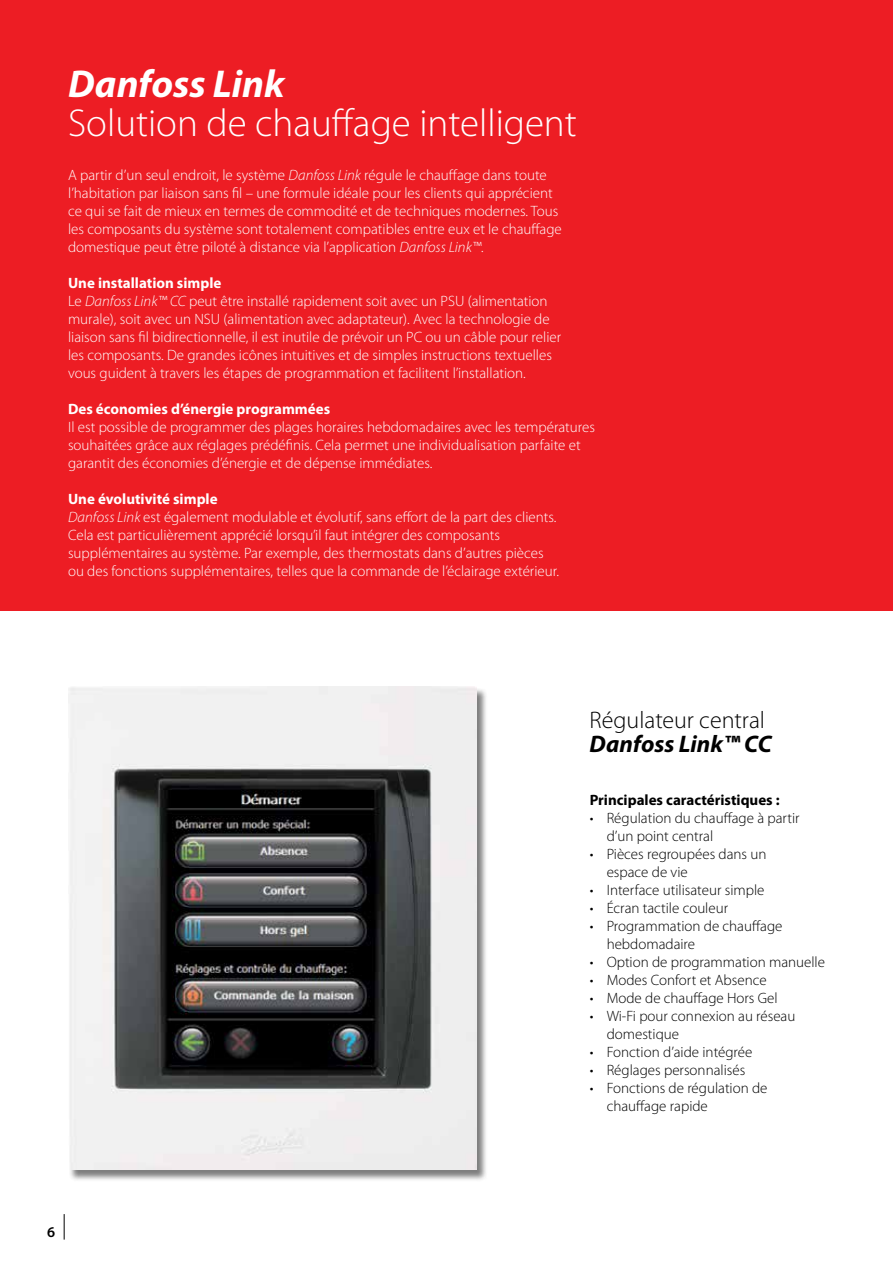
<style>
.page{position:relative;width:893px;height:1263px;background:#fff}
.page>*{position:absolute;margin:0;border:0;box-sizing:border-box;transform-origin:0 0}
.t1{font:300 39px "Myriad Pro";color:#fff}
.t2{font:italic 700 39px "Myriad Pro";color:#fff}
.t3{font:300 24px "Myriad Pro";color:#000}
.t4{font:italic 700 24px "Myriad Pro";color:#000}
.t5{font:300 15px/18px "Myriad Pro";color:#fff}
.t6{font:300 15px/18px "Myriad Pro";color:#000}
.t7{font:700 15px "Myriad Pro";color:#fff}
.t8{font:700 15px "Myriad Pro";color:#000}
.t9{font:600 15px "Myriad Pro";color:#000}
.s1{font-style:italic}
.s2{font-weight:700}
</style>
<div class="page">
<div style="left:0;top:0;width:893px;height:611px;background:#ed1d24"></div>
<div style="left:69px;top:688px;width:419px;height:493px;background:#000;opacity:.51"></div>
<img style="left:68px;top:687px;width:408px;height:482px">
<svg style="left:64px;top:1214px;width:1px;height:25px"></svg>
<h1 class="t2" style="left:68px;top:63px;width:218px">Danfoss Link</h1>
<h1 class="t1" style="left:68px;top:100px;width:510px">Solution de chauffage intelligent</h1>
<p class="t5" style="left:68px;top:166px;width:495px">A partir d’un seul endroit, le système <span class="s1">Danfoss Link</span> régule le chauffage dans toute l’habitation par liaison sans fil – une formule idéale pour les clients qui apprécient ce qui se fait de mieux en termes de commodité et de techniques modernes. Tous les composants du système sont totalement compatibles entre eux et le chauffage domestique peut être piloté à distance via l’application <span class="s1">Danfoss Link™.</span></p>
<p class="t5" style="left:68px;top:274px;width:495px"><span class="s2">Une installation simple<br></span>Le <span class="s1">Danfoss Link™ CC</span> peut être installé rapidement soit avec un PSU (alimentation murale), soit avec un NSU (alimentation avec adaptateur). Avec la technologie de liaison sans fil bidirectionnelle, il est inutile de prévoir un PC ou un câble pour relier les composants. De grandes icônes intuitives et de simples instructions textuelles vous guident à travers les étapes de programmation et facilitent l’installation.</p>
<p class="t7" style="left:68px;top:399px;width:264px">Des économies d’énergie programmées</p>
<p class="t5" style="left:68px;top:418px;width:528px">Il est possible de programmer des plages horaires hebdomadaires avec les températures souhaitées grâce aux réglages prédéfinis. Cela permet une individualisation parfaite et garantit des économies d’énergie et de dépense immédiates.</p>
<p class="t5" style="left:68px;top:490px;width:493px"><span class="s2">Une évolutivité simple<br></span><span class="s1">Danfoss Link</span> est également modulable et évolutif, sans effort de la part des clients.<br>Cela est particulièrement apprécié lorsqu’il faut intégrer des composants supplémentaires au système. Par exemple, des thermostats dans d’autres pièces ou des fonctions supplémentaires, telles que la commande de l’éclairage extérieur.</p>
<p class="t9" style="left:47px;top:1223px;width:10px">6</p>
<h2 class="t3" style="left:590px;top:706px;width:177px">Régulateur central</h2>
<h2 class="t4" style="left:590px;top:731px;width:183px">Danfoss Link™ CC</h2>
<p class="t8" style="left:590px;top:790px;width:192px">Principales caractéristiques :</p>
<p class="t6" style="left:607px;top:809px;width:194px;text-indent:-17px">• Régulation du chauffage à partir d’un point central</p>
<p class="t6" style="left:607px;top:845px;width:161px;text-indent:-17px">• Pièces regroupées dans un espace de vie</p>
<p class="t6" style="left:590px;top:881px;width:176px">• Interface utilisateur simple</p>
<p class="t6" style="left:590px;top:899px;width:140px">• Écran tactile couleur</p>
<p class="t6" style="left:607px;top:917px;width:177px;text-indent:-17px">• Programmation de chauffage hebdomadaire</p>
<p class="t6" style="left:590px;top:953px;width:237px">• Option de programmation manuelle</p>
<p class="t6" style="left:590px;top:971px;width:179px">• Modes Confort et Absence</p>
<p class="t6" style="left:590px;top:989px;width:190px">• Mode de chauffage Hors Gel</p>
<p class="t6" style="left:607px;top:1007px;width:190px;text-indent:-17px">• Wi-Fi pour connexion au réseau domestique</p>
<p class="t6" style="left:590px;top:1043px;width:164px">• Fonction d’aide intégrée</p>
<p class="t6" style="left:590px;top:1061px;width:157px">• Réglages personnalisés</p>
<p class="t6" style="left:607px;top:1079px;width:162px;text-indent:-17px">• Fonctions de régulation de chauffage rapide</p>
</div>
